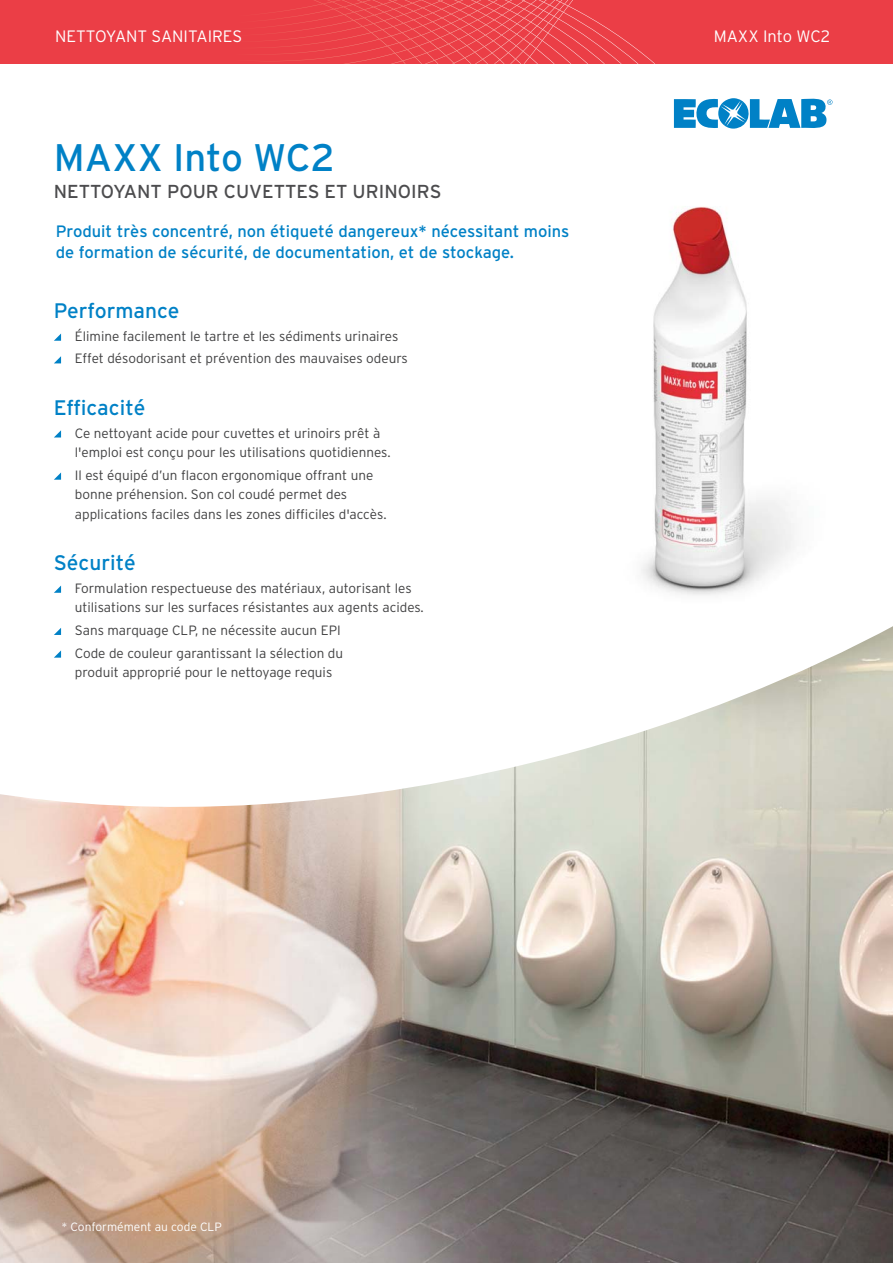
<style>
.page{position:relative;width:893px;height:1263px;background:#fff}
.page>*{position:absolute;margin:0;border:0;box-sizing:border-box;transform-origin:0 0}
.t1{font:38.4px "Interstate";color:#0081c6}
.t2{font:21px "Interstate";color:#0081c6}
.t3{font:18.75px "Interstate";color:#4c4c4e}
.t4{font:16.5px/21px "Interstate";color:#0081c6}
.t5{font:300 16.5px "Interstate";color:#fff}
.t6{font:300 13.5px/19.5px "Interstate";color:#404041}
.t7{font:300 12px "Interstate";color:#fff}
</style>
<div class="page">
<div style="left:0;top:0;width:892px;height:64px;background:#eb3e46"></div>
<img style="left:269px;top:43px;width:43px;height:12px">
<img style="left:269px;top:30px;width:43px;height:11px">
<img style="left:271px;top:6px;width:41px;height:24px">
<img style="left:538px;top:0;width:117px;height:64px">
<img style="left:488px;top:0;width:50px;height:64px">
<img style="left:455px;top:0;width:33px;height:64px">
<img style="left:438px;top:0;width:17px;height:64px">
<img style="left:422px;top:0;width:16px;height:64px">
<img style="left:405px;top:0;width:17px;height:64px">
<img style="left:312px;top:0;width:93px;height:64px">
<img style="left:641px;top:206px;width:153px;height:389px">
<svg style="left:674px;top:98px;width:158px;height:31px"></svg>
<svg style="left:54px;top:334px;width:7px;height:7px"></svg>
<svg style="left:54px;top:356px;width:7px;height:7px"></svg>
<svg style="left:54px;top:430px;width:7px;height:8px"></svg>
<svg style="left:54px;top:472px;width:7px;height:8px"></svg>
<svg style="left:54px;top:586px;width:7px;height:7px"></svg>
<img style="left:0;top:627px;width:892px;height:636px">
<p class="t5" style="left:55px;top:30px;width:188px">NETTOYANT SANITAIRES</p>
<p class="t5" style="left:713px;top:30px;width:118px">MAXX Into WC2</p>
<h1 class="t1" style="left:54px;top:144px;width:283px">MAXX Into WC2</h1>
<h3 class="t3" style="left:54px;top:184px;width:389px">NETTOYANT POUR CUVETTES ET URINOIRS</h3>
<p class="t4" style="left:56px;top:222px;width:515px">Produit très concentré, non étiqueté dangereux* nécessitant moins de formation de sécurité, de documentation, et de stockage.</p>
<h2 class="t2" style="left:54px;top:303px;width:127px">Performance</h2>
<p class="t6" style="left:75px;top:326px;width:334px;line-height:22.6px">Élimine facilement le tartre et les sédiments urinaires<br>Effet désodorisant et prévention des mauvaises odeurs</p>
<h2 class="t2" style="left:54px;top:400px;width:93px">Efficacité</h2>
<p class="t6" style="left:75px;top:424px;width:317px">Ce nettoyant acide pour cuvettes et urinoirs prêt à l'emploi est conçu pour les utilisations quotidiennes.</p>
<p class="t6" style="left:75px;top:466px;width:313px">Il est équipé d’un flacon ergonomique offrant une bonne préhension. Son col coudé permet des applications faciles dans les zones difficiles d'accès.</p>
<h2 class="t2" style="left:54px;top:555px;width:84px">Sécurité</h2>
<p class="t6" style="left:75px;top:579px;width:350px">Formulation respectueuse des matériaux, autorisant les utilisations sur les surfaces résistantes aux agents acides.</p>
<p class="t6" style="left:75px;top:620px;width:270px;line-height:22.6px">Sans marquage CLP, ne nécessite aucun EPI<br>Code de couleur garantissant la sélection du</p>
<p class="t6" style="left:75px;top:664px;width:259px">produit approprié pour le nettoyage requis</p>
<p class="t7" style="left:61px;top:1222px;width:162px">* Conformément au code CLP</p>
</div>
